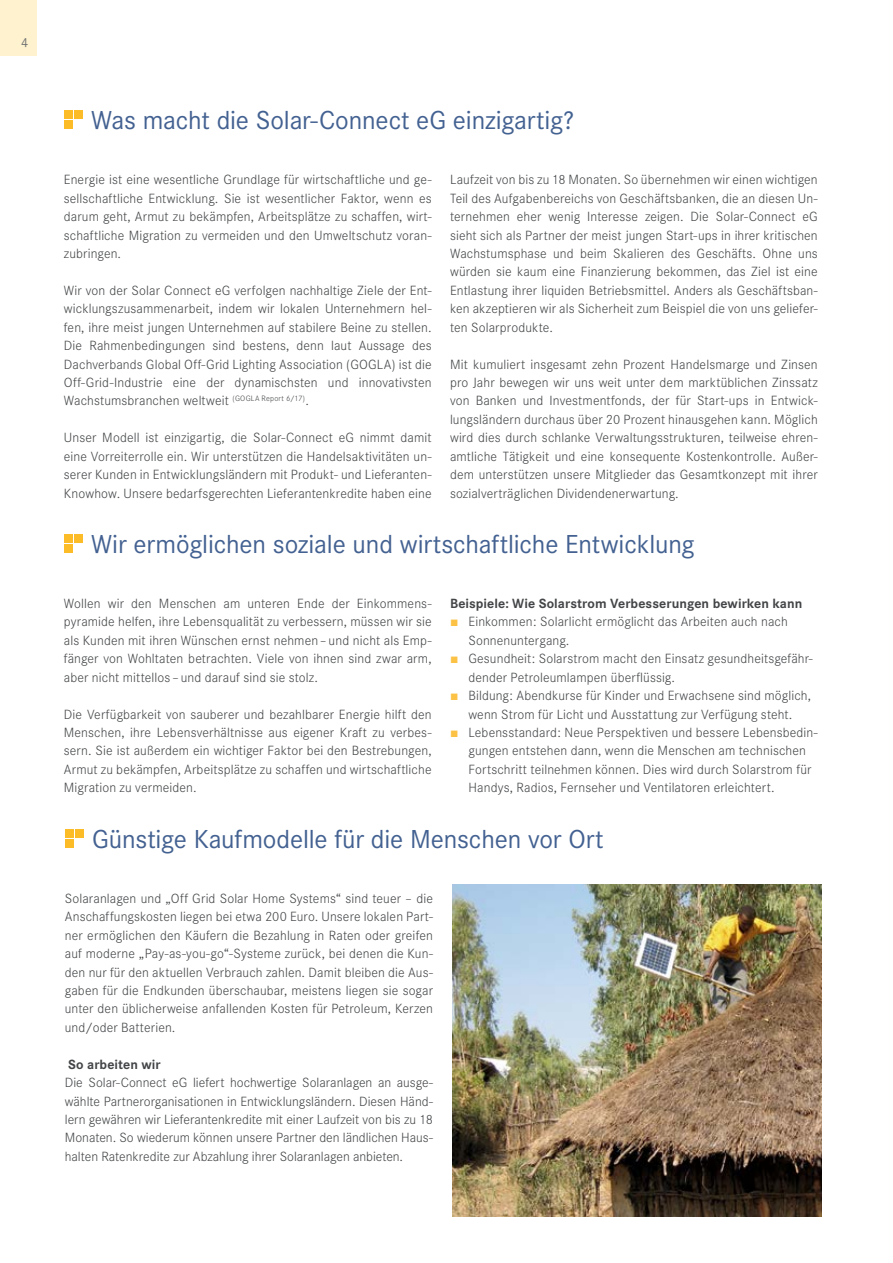
<style>
.page{position:relative;width:893px;height:1263px;background:#fff}
.page>*{position:absolute;margin:0;border:0;box-sizing:border-box;transform-origin:0 0}
.innenüberschrift{font:27px "Corporate S";letter-spacing:-.005em;color:#436191}
.bodycopy{font:300 13.8px/18.5px "Corporate STCE";letter-spacing:.01em;color:#434547;text-align:justify}
.bodycopy-2{font:700 13.8px "Corporate S";letter-spacing:.005em;color:#434547}
.t1{font:13.5px "Corporate S";color:#6e7071}
.s1{font-family:"Arial";font-weight:400;color:#fbc245}
</style>
<div class="page">
<div style="left:0;top:0;width:37px;height:55px;background:#fef2cf"></div>
<div style="left:74px;top:534px;width:9px;height:9px;background:#fbbc28"></div>
<div style="left:64px;top:534px;width:8px;height:9px;background:#fbbc28"></div>
<div style="left:64px;top:544px;width:8px;height:9px;background:#fbbc28"></div>
<div style="left:74px;top:111px;width:9px;height:8px;background:#fbbc28"></div>
<div style="left:64px;top:111px;width:8px;height:8px;background:#fbbc28"></div>
<div style="left:64px;top:120px;width:8px;height:9px;background:#fbbc28"></div>
<div style="left:75px;top:829px;width:9px;height:9px;background:#fbbc28"></div>
<div style="left:65px;top:829px;width:8px;height:9px;background:#fbbc28"></div>
<div style="left:65px;top:839px;width:8px;height:8px;background:#fbbc28"></div>
<img style="left:453px;top:884px;width:368px;height:332px">
<p class="t1" style="left:21px;top:35px;width:9px">4</p>
<p class="innenüberschrift" style="left:91px;top:105px;width:485px">Was macht die Solar-Connect eG einzigartig?</p>
<p class="bodycopy" style="left:64px;top:171px;width:369px">Energie ist eine wesentliche Grundlage für wirtschaftliche und ge&shy;sellschaftliche Entwicklung. Sie ist wesentlicher Faktor, wenn es darum geht, Armut zu bekämpfen, Arbeitsplätze zu schaffen, wirt&shy;schaftliche Migration zu vermeiden und den Umweltschutz voran&shy;zubringen.</p>
<p class="bodycopy" style="left:64px;top:281px;width:369px">Wir von der Solar Connect eG verfolgen nachhaltige Ziele der Ent&shy;wicklungszusammenarbeit, indem wir lokalen Unternehmern hel&shy;fen, ihre meist jungen Unternehmen auf stabilere Beine zu stellen.<br>Die Rahmenbedingungen sind bestens, denn laut Aussage des Dachverbands Global Off-Grid Lighting Association (GOGLA) ist die Off-Grid-Industrie eine der dynamischsten und innovativsten Wachstumsbranchen weltweit <sup>(GOGLA</sup> <sup>Report</sup> <sup>6/17)</sup>.</p>
<p class="bodycopy" style="left:64px;top:429px;width:369px">Unser Modell ist einzigartig, die Solar-Connect eG nimmt damit eine Vorreiterrolle ein. Wir unterstützen die Handelsaktivitäten un&shy;serer Kunden in Entwicklungsländern mit Produkt- und Lieferanten-Knowhow. Unsere bedarfsgerechten Lieferantenkredite haben eine</p>
<p class="bodycopy" style="left:450px;top:171px;width:369px">Laufzeit von bis zu 18 Monaten. So übernehmen wir einen wichtigen Teil des Aufgabenbereichs von Geschäftsbanken, die an diesen Un&shy;ternehmen eher wenig Interesse zeigen. Die Solar-Connect eG sieht sich als Partner der meist jungen Start-ups in ihrer kritischen Wachstumsphase und beim Skalieren des Geschäfts. Ohne uns würden sie kaum eine Finanzierung bekommen, das Ziel ist eine Entlastung ihrer liquiden Betriebsmittel. Anders als Geschäftsban&shy;ken akzeptieren wir als Sicherheit zum Beispiel die von uns geliefer&shy;ten Solarprodukte.</p>
<p class="bodycopy" style="left:450px;top:355px;width:369px">Mit kumuliert insgesamt zehn Prozent Handelsmarge und Zinsen pro Jahr bewegen wir uns weit unter dem marktüblichen Zinssatz von Banken und Investmentfonds, der für Start-ups in Entwick&shy;lungsländern durchaus über 20 Prozent hinausgehen kann. Möglich wird dies durch schlanke Verwaltungsstrukturen, teilweise ehren&shy;amtliche Tätigkeit und eine konsequente Kostenkontrolle. Außer&shy;dem unterstützen unsere Mitglieder das Gesamtkonzept mit ihrer sozialverträglichen Dividendenerwartung.</p>
<p class="innenüberschrift" style="left:91px;top:528px;width:605px">Wir ermöglichen soziale und wirtschaftliche Entwicklung</p>
<p class="bodycopy" style="left:64px;top:594px;width:369px">Wollen wir den Menschen am unteren Ende der Einkommens&shy;pyramide helfen, ihre Lebensqualität zu verbessern, müssen wir sie als Kunden mit ihren Wünschen ernst nehmen–und nicht als Emp&shy;fänger von Wohltaten betrachten. Viele von ihnen sind zwar arm, aber nicht mittellos– und darauf sind sie stolz.</p>
<p class="bodycopy" style="left:64px;top:705px;width:369px">Die Verfügbarkeit von sauberer und bezahlbarer Energie hilft den Menschen, ihre Lebensverhältnisse aus eigener Kraft zu verbes&shy;sern. Sie ist außerdem ein wichtiger Faktor bei den Bestrebungen, Armut zu bekämpfen, Arbeitsplätze zu schaffen und wirtschaftliche Migration zu vermeiden.</p>
<p class="bodycopy-2" style="left:450px;top:596px;width:354px">Beispiele: Wie Solarstrom Verbesserungen bewirken kann</p>
<p class="bodycopy" style="left:468px;top:613px;width:321px;text-indent:-18px"><span class="s1">■</span> Einkommen: Solarlicht ermöglicht das Arbeiten auch nach<br>Sonnenuntergang.</p>
<p class="bodycopy" style="left:468px;top:650px;width:346px;text-indent:-18px"><span class="s1">■</span> Gesundheit: Solarstrom macht den Einsatz gesundheitsgefähr&shy;dender Petroleumlampen überflüssig.</p>
<p class="bodycopy" style="left:450px;top:686px;width:362px;text-align:center"><span class="s1">■</span> Bildung: Abendkurse für Kinder und Erwachsene sind möglich, wenn Strom für Licht und Ausstattung zur Verfügung steht.</p>
<p class="bodycopy" style="left:468px;top:723px;width:351px;text-align:left;text-indent:-18px"><span class="s1">■</span> Lebensstandard: Neue Perspektiven und bessere Lebensbedin&shy;gungen entstehen dann, wenn die Menschen am technischen Fortschritt teilnehmen können. Dies wird durch Solarstrom für Handys, Radios, Fernseher und Ventilatoren erleichtert.</p>
<p class="innenüberschrift" style="left:92px;top:823px;width:513px">Günstige Kaufmodelle für die Menschen vor Ort</p>
<p class="bodycopy" style="left:65px;top:889px;width:370px">Solaranlagen und „Off Grid Solar Home Systems“ sind teuer – die Anschaffungskosten liegen bei etwa 200 Euro. Unsere lokalen Part&shy;ner ermöglichen den Käufern die Bezahlung in Raten oder greifen auf moderne „Pay-as-you-go“-Systeme zurück, bei denen die Kun&shy;den nur für den aktuellen Verbrauch zahlen. Damit bleiben die Aus&shy;gaben für die Endkunden überschaubar, meistens liegen sie sogar unter den üblicherweise anfallenden Kosten für Petroleum, Kerzen und/oder Batterien.</p>
<p class="bodycopy-2" style="left:68px;top:1056px;width:94px">So arbeiten wir</p>
<p class="bodycopy" style="left:65px;top:1073px;width:370px">Die Solar-Connect eG liefert hochwertige Solaranlagen an ausge&shy;wählte Partnerorganisationen in Entwicklungsländern. Diesen Händ&shy;lern gewähren wir Lieferantenkredite mit einer Laufzeit von bis zu 18<br>Monaten. So wiederum können unsere Partner den ländlichen Haus&shy;halten Ratenkredite zur Abzahlung ihrer Solaranlagen anbieten.</p>
</div>
